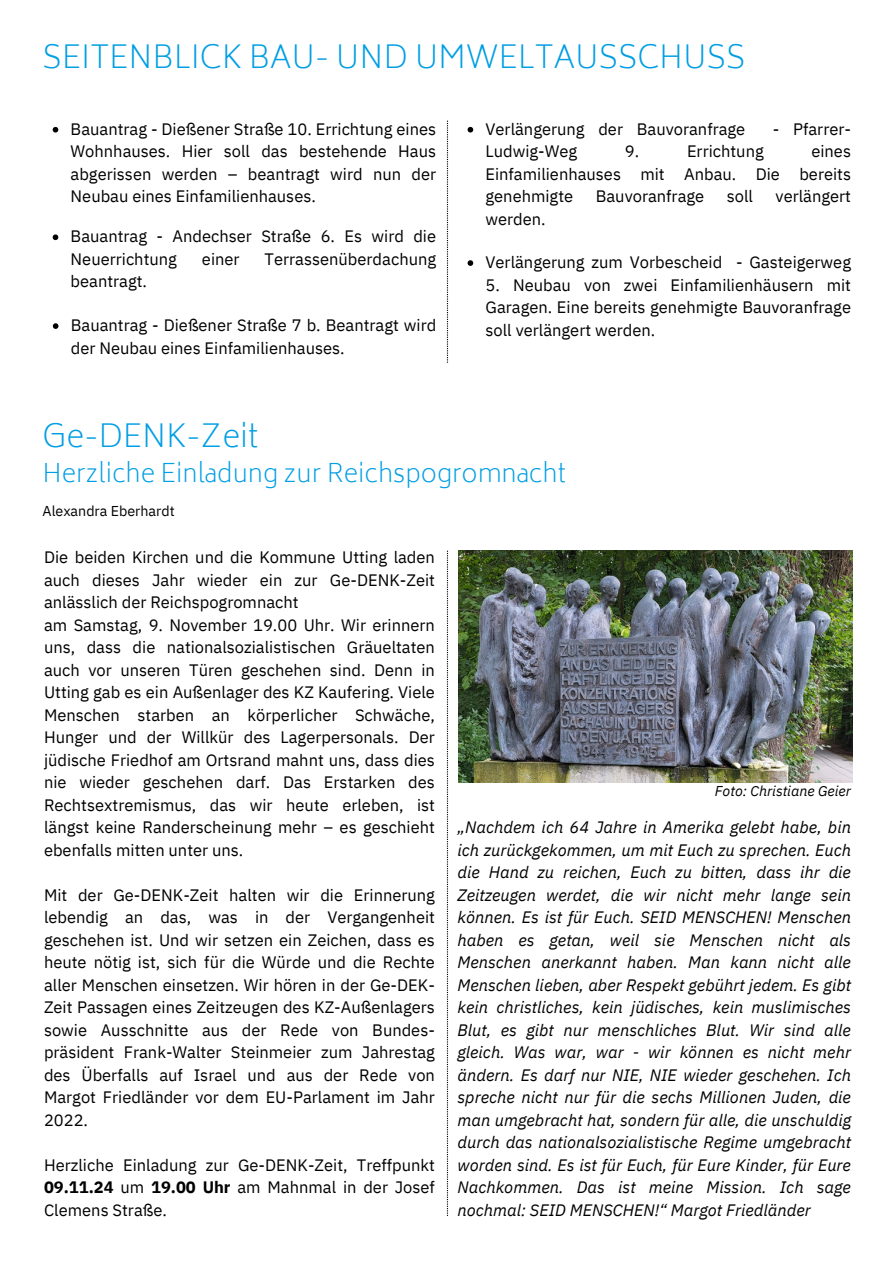
<style>
.page{position:relative;width:894px;height:1264px;background:#fff}
.page>*{position:absolute;margin:0;border:0;box-sizing:border-box;transform-origin:0 0}
.t1{font:200 30.9px "Biryani";color:#009ee3}
.t2{font:200 24.9px "Biryani";color:#009ee3}
.t3{font:16.5px/22.5px "IBM Plex Sans";color:#000;text-align:justify}
.t4{font:italic 16.5px/22.5px "IBM Plex Sans";color:#000;text-align:justify}
.t5{font:italic 14.25px "IBM Plex Sans";color:#000}
.t6{font:14.25px "IBM Plex Sans";color:#000}
.s1{font-weight:700}
</style>
<div class="page">
<svg style="left:467px;top:127px;width:6px;height:5px"></svg>
<svg style="left:53px;top:323px;width:5px;height:6px"></svg>
<svg style="left:53px;top:234px;width:5px;height:6px"></svg>
<svg style="left:53px;top:127px;width:5px;height:5px"></svg>
<svg style="left:467px;top:260px;width:6px;height:6px"></svg>
<svg style="left:447px;top:121px;width:1px;height:241px"></svg>
<img style="left:458px;top:550px;width:394px;height:232px">
<svg style="left:447px;top:550px;width:1px;height:665px"></svg>
<h1 class="t1" style="left:43px;top:39px;width:704px">SEITENBLICK BAU- UND UMWELTAUSSCHUSS</h1>
<p class="t3" style="left:71px;top:117px;width:367px">Bauantrag - Dießener Straße 10. Errichtung eines Wohnhauses. Hier soll das bestehende Haus abgerissen werden – beantragt wird nun der Neubau eines Einfamilienhauses.</p>
<p class="t3" style="left:71px;top:225px;width:367px">Bauantrag - Andechser Straße 6. Es wird die<br>Neuerrichtung</p>
<p class="t3" style="left:202px;top:247px;width:39px">einer</p>
<p class="t3" style="left:264px;top:247px;width:173px">Terrassenüberdachung</p>
<p class="t3" style="left:71px;top:270px;width:78px">beantragt.</p>
<p class="t3" style="left:71px;top:314px;width:367px">Bauantrag - Dießener Straße 7 b. Beantragt wird der Neubau eines Einfamilienhauses.</p>
<p class="t3" style="left:485px;top:117px;width:261px">Verlängerung der Bauvoranfrage</p>
<p class="t3" style="left:772px;top:117px;width:80px">- Pfarrer-</p>
<p class="t3" style="left:485px;top:140px;width:93px">Ludwig-Weg</p>
<p class="t3" style="left:624px;top:140px;width:16px">9.</p>
<p class="t3" style="left:686px;top:140px;width:78px">Errichtung</p>
<p class="t3" style="left:485px;top:140px;width:367px;text-indent:326px">eines Einfamilienhauses mit Anbau. Die bereits genehmigte</p>
<p class="t3" style="left:595px;top:185px;width:110px">Bauvoranfrage</p>
<p class="t3" style="left:726px;top:185px;width:28px">soll</p>
<p class="t3" style="left:775px;top:185px;width:77px">verlängert</p>
<p class="t3" style="left:485px;top:207px;width:62px">werden.</p>
<p class="t3" style="left:485px;top:251px;width:367px">Verlängerung zum Vorbescheid - Gasteigerweg</p>
<p class="t3" style="left:485px;top:273px;width:367px">5. Neubau von zwei Einfamilienhäusern mit Garagen. Eine bereits genehmigte Bauvoranfrage soll verlängert werden.</p>
<h3 class="t1" style="left:43px;top:418px;width:217px">Ge-DENK-Zeit</h3>
<p class="t2" style="left:43px;top:459px;width:525px">Herzliche Einladung zur Reichspogromnacht</p>
<p class="t6" style="left:43px;top:501px;width:134px">Alexandra Eberhardt</p>
<h4 class="t3" style="left:44px;top:545px;width:392px;text-align:left">Die beiden Kirchen und die Kommune Utting laden auch dieses Jahr wieder ein zur Ge-DENK-Zeit anlässlich der Reichspogromnacht<br>am Samstag, 9. November 19.00 Uhr. Wir erinnern uns, dass die nationalsozialistischen Gräueltaten auch vor unseren Türen geschehen sind. Denn in Utting gab es ein Außenlager des KZ Kaufering. Viele Menschen starben an körperlicher Schwäche, Hunger und der Willkür des Lagerpersonals. Der jüdische Friedhof am Ortsrand mahnt uns, dass dies nie wieder geschehen darf. Das Erstarken des Rechtsextremismus, das wir heute erleben, ist längst keine Randerscheinung mehr – es geschieht ebenfalls mitten unter uns.</h4>
<h4 class="t3" style="left:44px;top:883px;width:392px">Mit der Ge-DENK-Zeit halten wir die Erinnerung lebendig an das, was in der Vergangenheit geschehen ist. Und wir setzen ein Zeichen, dass es heute nötig ist, sich für die Würde und die Rechte aller Menschen einsetzen. Wir hören in der Ge-DEK-Zeit Passagen eines Zeitzeugen des KZ-Außenlagers sowie Ausschnitte aus der Rede von Bundes&shy;präsident Frank-Walter Steinmeier zum Jahrestag des Überfalls auf Israel und aus der Rede von Margot Friedländer vor dem EU-Parlament im Jahr 2022.</h4>
<p class="t3" style="left:44px;top:1153px;width:392px">Herzliche Einladung zur Ge-DENK-Zeit, Treffpunkt <span class="s1">09.11.24</span> um <span class="s1">19.00 Uhr</span> am Mahnmal in der Josef Clemens Straße.</p>
<h4 class="t5" style="left:714px;top:781px;width:138px">Foto: Christiane Geier</h4>
<h4 class="t4" style="left:457px;top:815px;width:395px">„Nachdem ich 64 Jahre in Amerika gelebt habe, bin ich zurückgekommen, um mit Euch zu sprechen. Euch die Hand zu reichen, Euch zu bitten, dass ihr die Zeitzeugen werdet, die wir nicht mehr lange sein können. Es ist für Euch. SEID MENSCHEN! Menschen haben es getan, weil sie Menschen nicht als Menschen anerkannt haben. Man kann nicht alle Menschen lieben, aber Respekt gebührt jedem. Es gibt kein christliches, kein jüdisches, kein muslimisches Blut, es gibt nur menschliches Blut. Wir sind alle gleich. Was war, war - wir können es nicht mehr ändern. Es darf nur NIE, NIE wieder geschehen. Ich spreche nicht nur für die sechs Millionen Juden, die man umgebracht hat, sondern für alle, die unschuldig durch das nationalsozialistische Regime umgebracht worden sind. Es ist für Euch, für Eure Kinder, für Eure Nachkommen. Das ist meine Mission. Ich sage nochmal: SEID MENSCHEN!“ Margot Friedländer</h4>
</div>
